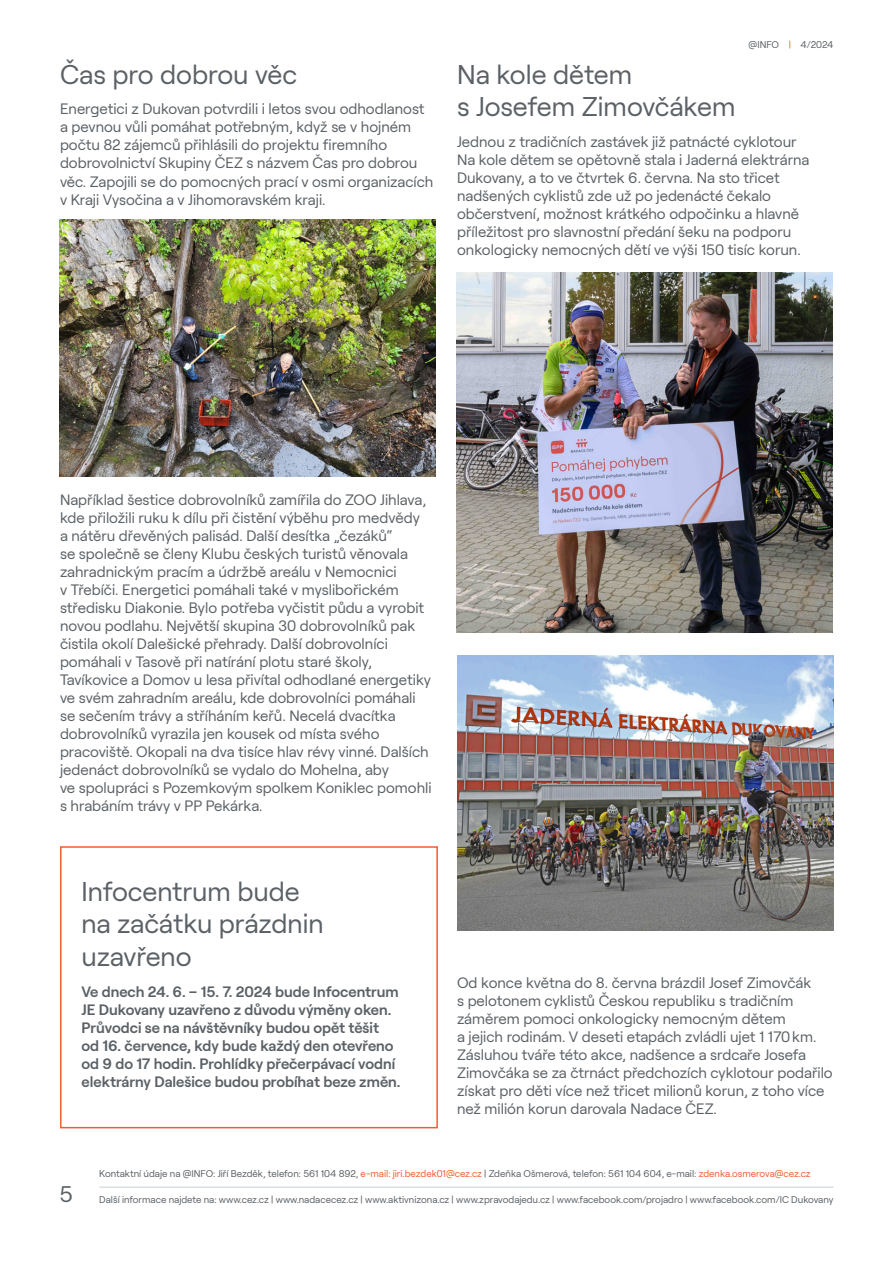
<style>
.page{position:relative;width:893px;height:1263px;background:#fff}
.page>*{position:absolute;margin:0;border:0;box-sizing:border-box;transform-origin:0 0}
.nadpis_clanku{font:27px/32.4px "Roobert CEZ";color:#5b6166}
.t1{font:22.5px "Roobert CEZ";color:#5b6166}
.nadpis_clanku-2{font:15px/18px "Roobert CEZ";color:#5b6166}
.nadpis_clanku-3{font:600 15px/18px "Roobert CEZ";color:#5b6166}
.t2{font:9.75px "Roobert CEZ";color:#5b6166}
.s1{color:#f15d31}
</style>
<div class="page">
<hr style="left:99px;top:1186px;width:734px;height:2px;background:#dadfe3">
<div style="left:60px;top:846px;width:378px;height:282px;border:2px solid #f15d31"></div>
<img style="left:60px;top:219px;width:375px;height:258px">
<img style="left:456px;top:273px;width:376px;height:360px">
<img style="left:458px;top:655px;width:375px;height:276px">
<p class="nadpis_clanku" style="left:60px;top:56px;width:239px">Čas pro dobrou věc</p>
<p class="nadpis_clanku-2" style="left:60px;top:99px;width:375px">Energetici z Dukovan potvrdili i letos svou odhodlanost a pevnou vůli pomáhat potřebným, když se v hojném počtu 82 zájemců přihlásili do projektu firemního dobrovolnictví Skupiny ČEZ s názvem Čas pro dobrou věc. Zapojili se do pomocných prací v osmi organizacích v Kraji Vysočina a v Jihomoravském kraji.</p>
<p class="t2" style="left:749px;top:38px;width:86px">@INFO <span class="s1">|</span> 4/2024</p>
<p class="nadpis_clanku" style="left:457px;top:56px;width:280px">Na kole dětem<br>s Josefem Zimovčákem</p>
<p class="nadpis_clanku-2" style="left:457px;top:131px;width:354px">Jednou z tradičních zastávek již patnácté cyklotour Na kole dětem se opětovně stala i Jaderná elektrárna Dukovany, a to ve čtvrtek 6. června. Na sto třicet nadšených cyklistů zde už po jedenácté čekalo občerstvení, možnost krátkého odpočinku a hlavně příležitost pro slavnostní předání šeku na podporu onkologicky nemocných dětí ve výši 150 tisíc korun.</p>
<p class="nadpis_clanku-2" style="left:60px;top:490px;width:373px">Například šestice dobrovolníků zamířila do ZOO Jihlava, kde přiložili ruku k dílu při čistění výběhu pro medvědy<br>a nátěru dřevěných palisád. Další desítka „čezáků“<br>se společně se členy Klubu českých turistů věnovala zahradnickým pracím a údržbě areálu v Nemocnici<br>v Třebíči. Energetici pomáhali také v myslibořickém středisku Diakonie. Bylo potřeba vyčistit půdu a vyrobit novou podlahu. Největší skupina 30 dobrovolníků pak čistila okolí Dalešické přehrady. Další dobrovolníci pomáhali v Tasově při natírání plotu staré školy, Tavíkovice a Domov u lesa přivítal odhodlané energetiky ve svém zahradním areálu, kde dobrovolníci pomáhali se sečením trávy a stříháním keřů. Necelá dvacítka dobrovolníků vyrazila jen kousek od místa svého pracoviště. Okopali na dva tisíce hlav révy vinné. Dalších jedenáct dobrovolníků se vydalo do Mohelna, aby<br>ve spolupráci s Pozemkovým spolkem Koniklec pomohli s hrabáním trávy v PP Pekárka.</p>
<p class="nadpis_clanku" style="left:82px;top:873px;width:244px">Infocentrum bude na začátku prázdnin uzavřeno</p>
<p class="nadpis_clanku-3" style="left:82px;top:981px;width:321px">Ve dnech 24. 6. – 15. 7. 2024 bude Infocentrum JE Dukovany uzavřeno z důvodu výměny oken.<br>Průvodci se na návštěvníky budou opět těšit<br>od 16. července, kdy bude každý den otevřeno od 9 do 17 hodin. Prohlídky přečerpávací vodní elektrárny Dalešice budou probíhat beze změn.</p>
<p class="nadpis_clanku-2" style="left:457px;top:972px;width:377px">Od konce května do 8. června brázdil Josef Zimovčák<br>s pelotonem cyklistů Českou republiku s tradičním záměrem pomoci onkologicky nemocným dětem<br>a jejich rodinám. V deseti etapách zvládli ujet 1 170km.<br>Zásluhou tváře této akce, nadšence a srdcaře Josefa Zimovčáka se za čtrnáct předchozích cyklotour podařilo získat pro děti více než třicet milionů korun, z toho více než milión korun darovala Nadace ČEZ.</p>
<p class="t2" style="left:99px;top:1166px;width:713px">Kontaktní údaje na @INFO: Jiří Bezděk, telefon: 561 104 892, <span class="s1">e-mail: jiri.bezdek01@cez.cz</span> | Zdeňka Ošmerová, telefon: 561 104 604, e-mail: <span class="s1">zdenka.osmerova@cez.cz</span></p>
<h2 class="t1" style="left:60px;top:1177px;width:15px">5</h2>
<p class="t2" style="left:99px;top:1192px;width:736px">Další informace najdete na: www.cez.cz | www.nadacecez.cz | www.aktivnizona.cz | www.zpravodajedu.cz | www.facebook.com/projadro | www.facebook.com/IC Dukovany</p>
</div>
